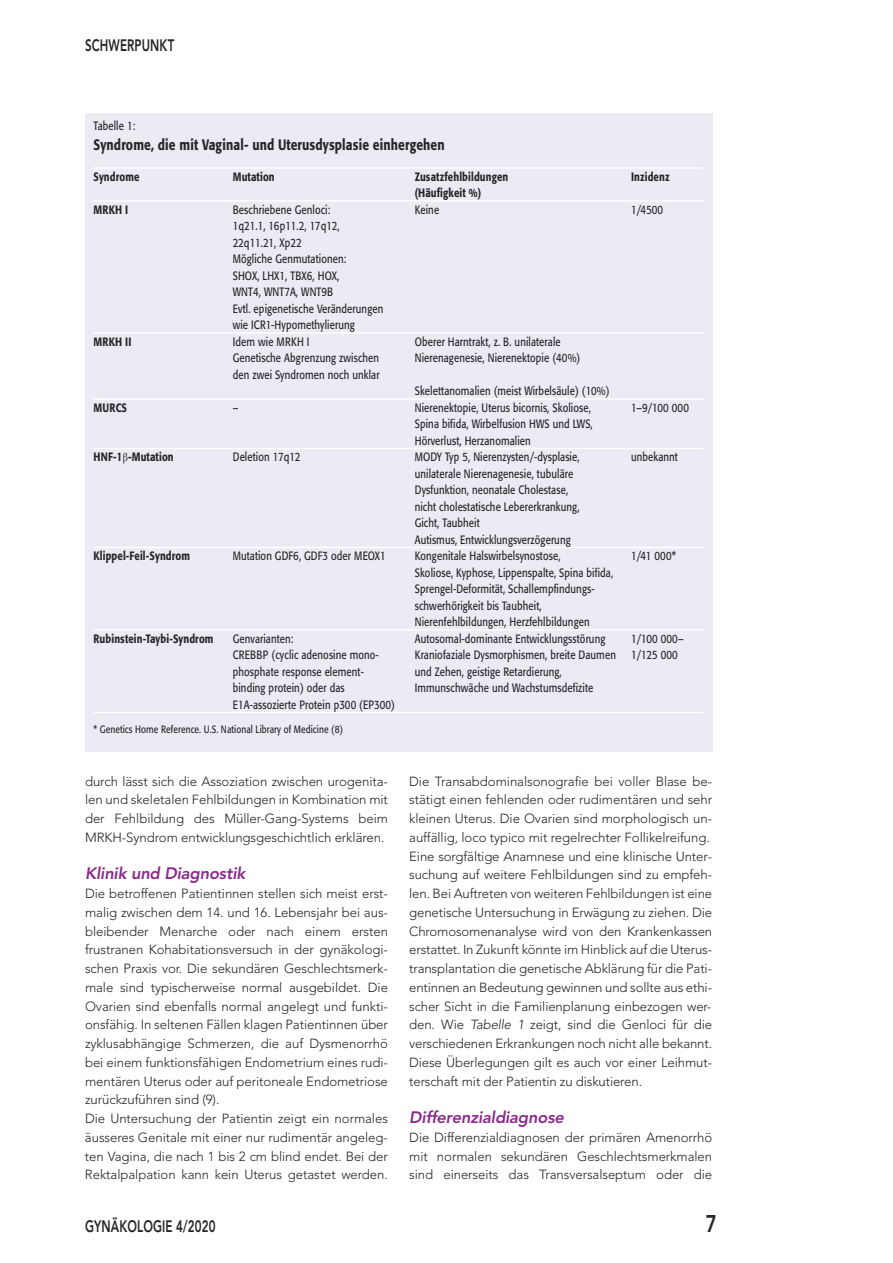
<style>
.page{position:relative;width:893px;height:1263px;background:#fff}
.page>*{position:absolute;margin:0;border:0;box-sizing:border-box;transform-origin:0 0}
.t1{font:800 24px "Avenir";color:#272526;scale:.77 1}
.t2{font:italic 800 16.5px "Avenir";letter-spacing:-.01em;color:#8b2a8b}
.t3{font:800 16.5px "Avenir";letter-spacing:.01em;color:#272526;scale:.7 1}
.t4{font:500 15px "Formata";letter-spacing:.01em;color:#272526;scale:.8 1}
.t5{font:300 13.2px/18.8px "Avenir";letter-spacing:-.005em;color:#272526;text-align:justify}
.t6{font:12px/16.5px "Formata";letter-spacing:.01em;color:#272526;scale:.8 1}
.t7{font:500 12px "Formata";letter-spacing:.01em;color:#272526;scale:.8 1}
.t8{font:10.5px "Formata";letter-spacing:.01em;color:#272526;scale:.8 1}
.s1{font-style:italic}
</style>
<div class="page">
<div style="left:85px;top:114px;width:627px;height:638px;background:#ebebf4"></div>
<hr style="left:94px;top:167px;width:610px;height:2px;background:#fff">
<hr style="left:94px;top:200px;width:610px;height:2px;background:#fff">
<hr style="left:94px;top:332px;width:610px;height:2px;background:#fff">
<hr style="left:94px;top:398px;width:610px;height:2px;background:#fff">
<hr style="left:94px;top:448px;width:610px;height:1px;background:#fff">
<hr style="left:94px;top:547px;width:610px;height:1px;background:#fff">
<hr style="left:94px;top:629px;width:610px;height:2px;background:#fff">
<hr style="left:94px;top:712px;width:610px;height:1px;background:#fff">
<p class="t3" style="left:85px;top:32px;width:129px">SCHWERPUNKT</p>
<p class="t6" style="left:94px;top:119px;width:54px">Tabelle 1:</p>
<p class="t4" style="left:94px;top:138px;width:440px">Syndrome, die mit Vaginal- und Uterusdysplasie einhergehen</p>
<p class="t7" style="left:94px;top:171px;width:59px">Syndrome</p>
<p class="t7" style="left:233px;top:171px;width:54px">Mutation</p>
<p class="t7" style="left:415px;top:171px;width:119px">Zusatzfehlbildungen</p>
<p class="t7" style="left:631px;top:171px;width:50px">Inzidenz</p>
<p class="t7" style="left:415px;top:188px;width:85px">(Häufigkeit %)</p>
<p class="t7" style="left:94px;top:204px;width:45px">MRKH I</p>
<p class="t6" style="left:233px;top:202px;width:124px">Beschriebene Genloci:</p>
<p class="t6" style="left:415px;top:202px;width:32px">Keine</p>
<p class="t6" style="left:631px;top:202px;width:42px">1/4500</p>
<p class="t6" style="left:233px;top:219px;width:190px">1q21.1, 16p11.2, 17q12,<br>22q11.21, Xp22<br>Mögliche Genmutationen:<br>SHOX, LHX1, TBX6, HOX,<br>WNT4, WNT7A, WNT9B<br>Evtl. epigenetische Veränderungen wie ICR1-Hypomethylierung</p>
<p class="t7" style="left:94px;top:336px;width:49px">MRKH II</p>
<p class="t6" style="left:233px;top:334px;width:97px">Idem wie MRKH I</p>
<p class="t6" style="left:415px;top:334px;width:184px">Oberer Harntrakt, z. B. unilaterale</p>
<p class="t6" style="left:233px;top:351px;width:185px">Genetische Abgrenzung zwischen</p>
<p class="t6" style="left:415px;top:351px;width:209px">Nierenagenesie, Nierenektopie (40%)</p>
<p class="t6" style="left:233px;top:367px;width:185px">den zwei Syndromen noch unklar</p>
<p class="t6" style="left:415px;top:384px;width:245px">Skelettanomalien (meist Wirbelsäule) (10%)</p>
<p class="t7" style="left:94px;top:402px;width:43px">MURCS</p>
<p class="t6" style="left:233px;top:400px;width:8px">–</p>
<p class="t6" style="left:415px;top:400px;width:222px">Nierenektopie, Uterus bicornis, Skoliose,</p>
<p class="t6" style="left:631px;top:400px;width:74px">1–9/100 000</p>
<p class="t6" style="left:415px;top:417px;width:224px">Spina bifida, Wirbelfusion HWS und LWS,<br>Hörverlust, Herzanomalien</p>
<p class="t7" style="left:94px;top:452px;width:102px">HNF-1 -Mutation</p>
<p class="t6" style="left:233px;top:450px;width:86px">Deletion 17q12</p>
<p class="t6" style="left:415px;top:450px;width:208px">MODY Typ 5, Nierenzysten/-dysplasie,</p>
<p class="t6" style="left:631px;top:450px;width:60px">unbekannt</p>
<p class="t6" style="left:415px;top:466px;width:208px">unilaterale Nierenagenesie, tubuläre Dysfunktion, neonatale Cholestase, nicht cholestatische Lebererkrankung, Gicht, Taubheit<br>Autismus, Entwicklungsverzögerung</p>
<p class="t7" style="left:94px;top:551px;width:122px">Klippel-Feil-Syndrom</p>
<p class="t6" style="left:233px;top:549px;width:193px">Mutation GDF6, GDF3 oder MEOX1</p>
<p class="t6" style="left:415px;top:549px;width:184px">Kongenitale Halswirbelsynostose,</p>
<p class="t6" style="left:631px;top:549px;width:58px">1/41 000*</p>
<p class="t6" style="left:415px;top:565px;width:250px">Skoliose, Kyphose, Lippenspalte, Spina bifida, Sprengel-Deformität, Schallempfindungs&shy;schwerhörigkeit bis Taubheit, Nierenfehlbildungen, Herzfehlbildungen</p>
<p class="t7" style="left:94px;top:633px;width:151px">Rubinstein-Taybi-Syndrom</p>
<p class="t6" style="left:233px;top:631px;width:77px">Genvarianten:</p>
<p class="t6" style="left:415px;top:631px;width:240px">Autosomal-dominante Entwicklungsstörung</p>
<p class="t6" style="left:631px;top:631px;width:67px">1/100 000–</p>
<p class="t6" style="left:233px;top:648px;width:184px">CREBBP (cyclic adenosine mono-</p>
<p class="t6" style="left:415px;top:648px;width:253px">Kraniofaziale Dysmorphismen, breite Daumen</p>
<p class="t6" style="left:631px;top:648px;width:60px">1/125 000</p>
<p class="t6" style="left:233px;top:664px;width:165px">phosphate response element-</p>
<p class="t6" style="left:415px;top:664px;width:185px">und Zehen, geistige Retardierung,</p>
<p class="t6" style="left:233px;top:681px;width:142px">binding protein) oder das</p>
<p class="t6" style="left:415px;top:681px;width:225px">Immunschwäche und Wachstumsdefizite</p>
<p class="t6" style="left:233px;top:697px;width:204px">E1A-assozierte Protein p300 (EP300)</p>
<p class="t8" style="left:94px;top:725px;width:313px">* Genetics Home Reference. U.S. National Library of Medicine (8)</p>
<p class="t5" style="left:85px;top:772px;width:304px">durch lässt sich die Assoziation zwischen urogenita&shy;len und skeletalen Fehlbildungen in Kombination mit der Fehlbildung des Müller-Gang-Systems beim MRKH-Syndrom entwicklungsgeschichtlich erklären.</p>
<p class="t2" style="left:85px;top:864px;width:162px">Klinik und Diagnostik</p>
<p class="t5" style="left:85px;top:884px;width:305px;text-align:left">Die betroffenen Patientinnen stellen sich meist erst&shy;malig zwischen dem 14. und 16. Lebensjahr bei aus&shy;bleibender Menarche oder nach einem ersten frustranen Kohabitationsversuch in der gynäkologi&shy;schen Praxis vor. Die sekundären Geschlechtsmerk&shy;male sind typischerweise normal ausgebildet. Die Ovarien sind ebenfalls normal angelegt und funkti&shy;onsfähig. In seltenen Fällen klagen Patientinnen über zyklusabhängige Schmerzen, die auf Dysmenorrhö bei einem funktionsfähigen Endometrium eines rudi&shy;mentären Uterus oder auf peritoneale Endometriose zurückzuführen sind (9).<br>Die Untersuchung der Patientin zeigt ein normales äusseres Genitale mit einer nur rudimentär angeleg&shy;ten Vagina, die nach 1 bis 2 cm blind endet. Bei der Rektalpalpation kann kein Uterus getastet werden.</p>
<p class="t5" style="left:409px;top:772px;width:304px;text-align:left">Die Transabdominalsonografie bei voller Blase be&shy;stätigt einen fehlenden oder rudimentären und sehr kleinen Uterus. Die Ovarien sind morphologisch un&shy;auffällig, loco typico mit regelrechter Follikelreifung.<br>Eine sorgfältige Anamnese und eine klinische Unter&shy;suchung auf weitere Fehlbildungen sind zu empfeh&shy;len. Bei Auftreten von weiteren Fehlbildungen ist eine genetische Untersuchung in Erwägung zu ziehen. Die Chromosomenanalyse wird von den Krankenkassen erstattet. In Zukunft könnte im Hinblick auf die Uterus&shy;transplantation die genetische Abklärung für die Pati&shy;entinnen an Bedeutung gewinnen und sollte aus ethi&shy;scher Sicht in die Familienplanung einbezogen wer&shy;den. Wie <span class="s1">Tabelle 1</span> zeigt, sind die Genloci für die verschiedenen Erkrankungen noch nicht alle bekannt.<br>Diese Überlegungen gilt es auch vor einer Leihmut&shy;terschaft mit der Patientin zu diskutieren.</p>
<p class="t2" style="left:409px;top:1108px;width:156px">Differenzialdiagnose</p>
<p class="t5" style="left:409px;top:1128px;width:304px">Die Differenzialdiagnosen der primären Amenorrhö mit normalen sekundären Geschlechtsmerkmalen sind einerseits das Transversalseptum oder die</p>
<p class="t3" style="left:85px;top:1213px;width:188px">GYNÄKOLOGIE 4/2020</p>
<h1 class="t1" style="left:706px;top:1205px;width:16px">7</h1>
</div>
